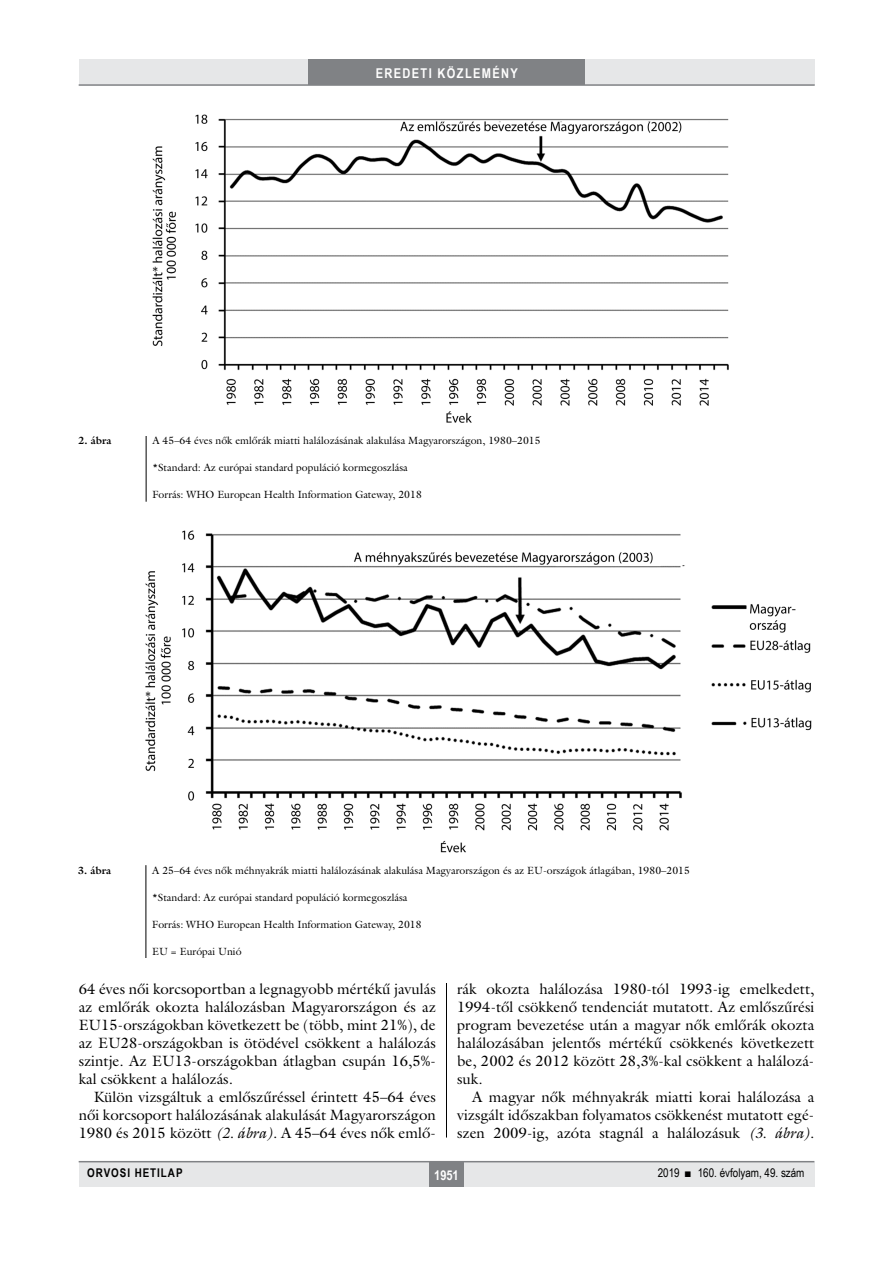
<style>
.page{position:relative;width:893px;height:1263px;background:#fff}
.page>*{position:absolute;margin:0;border:0;box-sizing:border-box;transform-origin:0 0}
.Body_Text{font:15px/18px "Galliard Reg";color:#000;text-align:justify}
.t1{font:700 13.5px "Arial Narrow";letter-spacing:.1em;color:#fff}
.t2{font:12px "Arial Narrow";color:#000}
.t3{font:700 12px "Arial Narrow";letter-spacing:.08em;color:#000}
.kepalairas2{font:10.5px "Galliard Reg";color:#000}
.kepalairas1{font:700 10.5px "Galliard Reg";color:#000}
.s1{font-style:italic}
</style>
<div class="page">
<div style="left:79px;top:1161px;width:735px;height:25px;background:#e6e7e8"></div>
<div style="left:429px;top:1161px;width:34px;height:25px;background:#808285"></div>
<hr style="left:79px;top:1161px;width:735px;height:1px;background:#808285">
<div style="left:79px;top:60px;width:735px;height:25px;background:#e6e7e8"></div>
<div style="left:308px;top:60px;width:277px;height:25px;background:#808285"></div>
<hr style="left:79px;top:84px;width:736px;height:2px;background:#808285">
<hr style="left:446px;top:111px;width:1px;height:1026px;background:#000">
<div style="left:78px;top:436px;width:736px;height:92px;background:#fff"></div>
<hr style="left:146px;top:436px;width:1px;height:66px;background:#000">
<img style="left:152px;top:114px;width:577px;height:309px">
<div style="left:78px;top:528px;width:736px;height:337px;background:#fff"></div>
<img style="left:145px;top:530px;width:667px;height:323px">
<div style="left:78px;top:865px;width:736px;height:117px;background:#fff"></div>
<hr style="left:146px;top:865px;width:1px;height:93px;background:#000">
<p class="t1" style="left:376px;top:63px;width:144px">EREDETI KÖZLEMÉNY</p>
<p class="kepalairas1" style="left:78px;top:434px;width:35px">2. ábra</p>
<p class="kepalairas2" style="left:152px;top:434px;width:390px">A 45–64 éves nők emlőrák miatti halálozásának alakulása Magyarországon, 1980–2015</p>
<p class="kepalairas2" style="left:152px;top:461px;width:257px">*Standard: Az európai standard populáció kormegoszlása</p>
<p class="kepalairas2" style="left:152px;top:488px;width:271px">Forrás: WHO European Health Information Gateway, 2018</p>
<p class="kepalairas1" style="left:78px;top:863px;width:35px">3. ábra</p>
<p class="kepalairas2" style="left:152px;top:863px;width:539px">A 25–64 éves nők méhnyakrák miatti halálozásának alakulása Magyarországon és az EU-országok átlagában, 1980–2015</p>
<p class="kepalairas2" style="left:152px;top:890px;width:257px">*Standard: Az európai standard populáció kormegoszlása</p>
<p class="kepalairas2" style="left:152px;top:917px;width:271px">Forrás: WHO European Health Information Gateway, 2018</p>
<p class="kepalairas2" style="left:152px;top:944px;width:91px">EU = Európai Unió</p>
<p class="Body_Text" style="left:79px;top:979px;width:359px">64 éves női korcsoportban a legnagyobb mértékű javulás az emlőrák okozta halálozásban Magyarországon és az EU15-országokban következett be (több, mint 21%), de az EU28-országokban is ötödével csökkent a halálozás szintje. Az EU13-országokban átlagban csupán 16,5%- kal csökkent a halálozás.</p>
<p class="Body_Text" style="left:79px;top:1087px;width:359px;text-indent:15px">Külön vizsgáltuk a emlőszűréssel érintett 45–64 éves női korcsoport halálozásának alakulását Magyarországon 1980 és 2015 között <span class="s1">(2. ábra)</span>. A 45–64 éves nők emlő-</p>
<p class="Body_Text" style="left:457px;top:979px;width:359px">rák okozta halálozása 1980-tól 1993-ig emelkedett, 1994-től csökkenő tendenciát mutatott. Az emlőszűrési program bevezetése után a magyar nők emlőrák okozta halálozásában jelentős mértékű csökkenés következett be, 2002 és 2012 között 28,3%-kal csökkent a halálozá&shy;suk.</p>
<p class="Body_Text" style="left:457px;top:1087px;width:359px;text-indent:15px">A magyar nők méhnyakrák miatti korai halálozása a vizsgált időszakban folyamatos csökkenést mutatott egé&shy;szen 2009-ig, azóta stagnál a halálozásuk <span class="s1">(3. ábra)</span>.</p>
<p class="t3" style="left:87px;top:1164px;width:97px">ORVOSI HETILAP</p>
<p class="t1" style="left:434px;top:1165px;width:26px">1951</p>
<p class="t2" style="left:658px;top:1164px;width:148px">2019 ■ 160. évfolyam, 49. szám</p>
</div>
